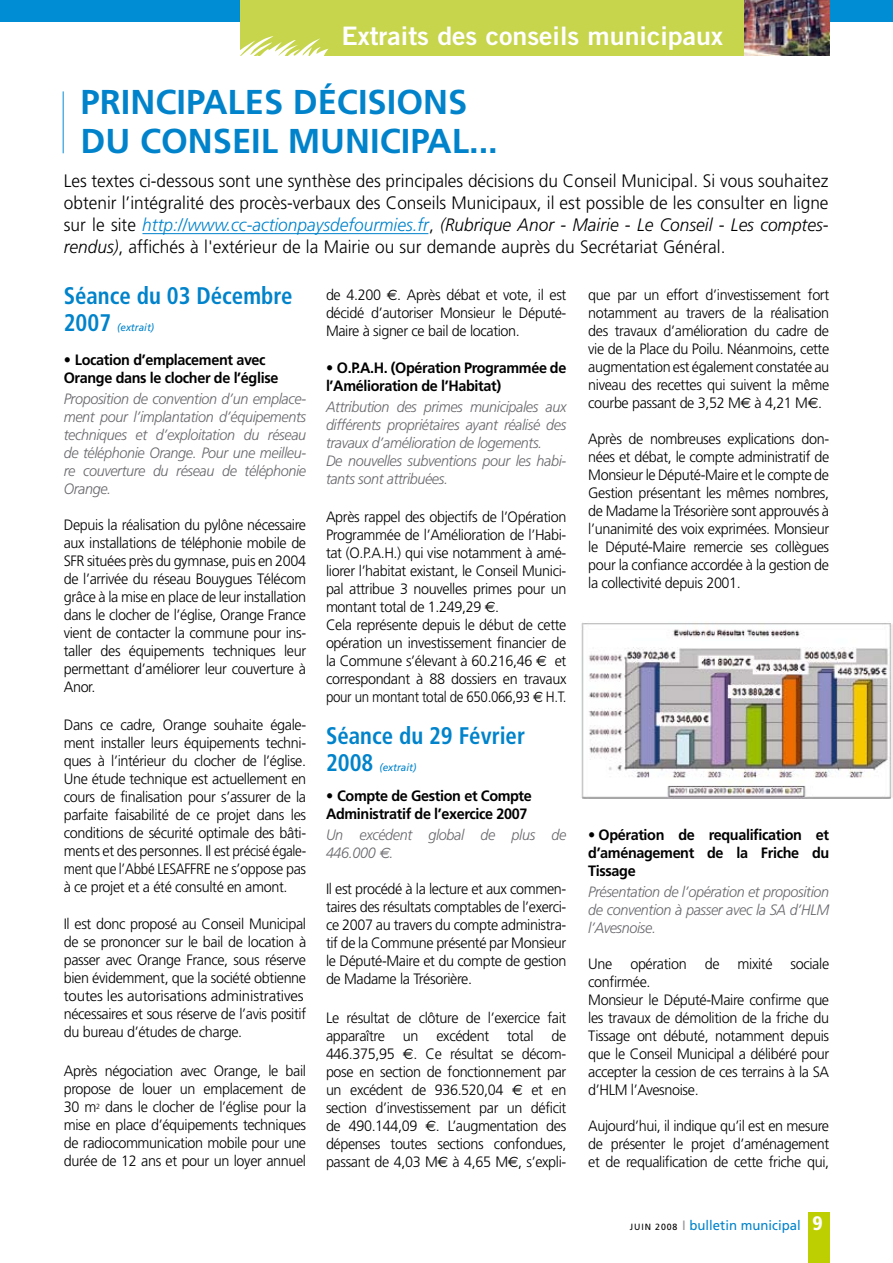
<style>
.page{position:relative;width:893px;height:1263px;background:#fff}
.page>*{position:absolute;margin:0;border:0;box-sizing:border-box;transform-origin:0 0}
.t1{font:700 34.5px/39px "Frutiger";color:#0083cb}
.t2{font:25.5px "Trade Gothic Bold Two";color:#fff;scale:1.05 1}
.t3{font:700 condensed 24px/27px "Frutiger";color:#0083cb;scale:.95 1}
.t4{font:300 18px/21.8px "Frutiger";color:#000;text-align:justify;scale:.96 1}
.t5{font:300 15px/18px "Frutiger";letter-spacing:-.025em;color:#000;text-align:justify;scale:.96 1}
.t6{font:italic 300 15px/18px "Frutiger";letter-spacing:-.025em;color:#68676c;text-align:justify;scale:.96 1}
.t7{font:700 15px/18px "Frutiger";letter-spacing:-.025em;color:#000;scale:.96 1}
.t8{font:13.5px "Frutiger";color:#0083cb}
.t9{font:italic 10.5px "Frutiger";color:#0083cb;scale:.95 1}
.s1{font-style:italic;color:#0083cb}
.s2{font-style:italic}
.s3{font-family:"Euro Sans";font-weight:400}
.s4{font-size:9px;color:#000}
.s5{color:#97979b}
.s6{font-weight:900;font-stretch:condensed;font-size:19.5px;color:#fff}
</style>
<div class="page">
<div style="left:0;top:0;width:893px;height:21px;background:#008dd3"></div>
<div style="left:240px;top:0;width:582px;height:55px;background:#c6d54c"></div>
<div style="left:808px;top:1212px;width:21px;height:51px;background:#bdcf00"></div>
<svg style="left:240px;top:36px;width:88px;height:20px"></svg>
<hr style="left:63px;top:91px;width:1px;height:62px;background:#008dd3">
<img style="left:744px;top:0;width:85px;height:55px">
<img style="left:581px;top:623px;width:312px;height:175px">
<hr style="left:142px;top:233px;width:286px;height:1px;background:#0083cb">
<h2 class="t2" style="left:341px;top:20px;width:365px">Extraits des conseils municipaux</h2>
<h1 class="t1" style="left:81px;top:83px;width:276px">PRINCIPALES décisions du Conseil</h1>
<h1 class="t1" style="left:288px;top:122px;width:52px">Municipal</h1>
<h1 class="t1" style="left:469px;top:122px;width:30px">...</h1>
<p class="t4" style="left:64px;top:170px;width:798px">Les textes ci-dessous sont une synthèse des principales décisions du Conseil Municipal. Si vous souhaitez obtenir l’intégralité des procès-verbaux des Conseils Municipaux, il est possible de les consulter en ligne sur le site <span class="s1">http://www.cc-actionpaysdefourmies.fr</span>, <span class="s2">(Rubrique Anor - Mairie - Le Conseil - Les comptes&shy;rendus)</span>, affichés à l'extérieur de la Mairie ou sur demande auprès du Secrétariat Général.</p>
<h3 class="t3" style="left:64px;top:282px;width:242px">Séance du 03 Décembre<br>2007</h3>
<p class="t9" style="left:117px;top:321px;width:41px">(extrait)</p>
<p class="t7" style="left:64px;top:351px;width:225px">• Location d’emplacement avec<br>Orange dans le clocher de l’église</p>
<p class="t6" style="left:64px;top:390px;width:254px">Proposition de convention d’un emplace&shy;ment pour l’implantation d’équipements techniques et d’exploitation du réseau de téléphonie Orange. Pour une meilleu&shy;re couverture du réseau de téléphonie Orange.</p>
<p class="t5" style="left:64px;top:516px;width:254px">Depuis la réalisation du pylône nécessaire aux installations de téléphonie mobile de SFR situées près du gymnase, puis en 2004 de l’arrivée du réseau Bouygues Télécom grâce à la mise en place de leur installation dans le clocher de l’église, Orange France vient de contacter la commune pour ins&shy;taller des équipements techniques leur permettant d’améliorer leur couverture à Anor.</p>
<p class="t5" style="left:64px;top:715px;width:254px">Dans ce cadre, Orange souhaite égale&shy;ment installer leurs équipements techni&shy;ques à l’intérieur du clocher de l’église.<br>Une étude technique est actuellement en cours de finalisation pour s’assurer de la parfaite faisabilité de ce projet dans les conditions de sécurité optimale des bâti&shy;ments et des personnes. Il est précisé égale&shy;ment que l’Abbé LESAFFRE ne s’oppose pas à ce projet et a été consulté en amont.</p>
<p class="t5" style="left:64px;top:915px;width:254px;text-align:left">Il est donc proposé au Conseil Municipal de se prononcer sur le bail de location à passer avec Orange France, sous réserve bien évidemment, que la société obtienne toutes les autorisations administratives nécessaires et sous réserve de l’avis positif du bureau d’études de charge.</p>
<p class="t5" style="left:64px;top:1062px;width:254px">Après négociation avec Orange, le bail propose de louer un emplacement de 30 m<sup>2</sup> dans le clocher de l’église pour la mise en place d’équipements techniques de radiocommunication mobile pour une durée de 12 ans et pour un loyer annuel</p>
<p class="t5" style="left:326px;top:286px;width:252px">de 4.200 <span class="s3">E</span>. Après débat et vote, il est décidé d’autoriser Monsieur le Député-Maire à signer ce bail de location.</p>
<p class="t7" style="left:326px;top:359px;width:252px">• O.P.A.H. (Opération Programmée de l’Amélioration de l’Habitat)</p>
<p class="t6" style="left:326px;top:398px;width:252px;text-align:left">Attribution des primes municipales aux différents propriétaires ayant réalisé des travaux d’amélioration de logements.<br>De nouvelles subventions pour les habi&shy;tants sont attribuées.</p>
<p class="t5" style="left:326px;top:508px;width:252px;text-align:left">Après rappel des objectifs de l’Opération Programmée de l’Amélioration de l’Habi&shy;tat (O.P.A.H.) qui vise notamment à amé&shy;liorer l’habitat existant, le Conseil Munici&shy;pal attribue 3 nouvelles primes pour un montant total de 1.249,29 <span class="s3">E</span>.<br>Cela représente depuis le début de cette opération un investissement financier de la Commune s’élevant à 60.216,46 <span class="s3">E</span> et correspondant à 88 dossiers en travaux pour un montant total de 650.066,93 <span class="s3">E</span> H.T.</p>
<h3 class="t3" style="left:326px;top:722px;width:211px">Séance du 29 Février<br>2008</h3>
<p class="t9" style="left:379px;top:761px;width:41px">(extrait)</p>
<p class="t7" style="left:326px;top:786px;width:216px">• Compte de Gestion et Compte<br>Administratif de l’exercice 2007</p>
<p class="t6" style="left:326px;top:826px;width:252px">Un excédent global de plus de<br>446.000 <span class="s3">E</span>.</p>
<p class="t5" style="left:326px;top:880px;width:252px">Il est procédé à la lecture et aux commen&shy;taires des résultats comptables de l’exerci&shy;ce 2007 au travers du compte administra&shy;tif de la Commune présenté par Monsieur le Député-Maire et du compte de gestion de Madame la Trésorière.</p>
<p class="t5" style="left:326px;top:1009px;width:252px">Le résultat de clôture de l’exercice fait apparaître un excédent total de 446.375,95 <span class="s3">E</span>. Ce résultat se décom&shy;pose en section de fonctionnement par un excédent de 936.520,04 <span class="s3">E</span> et en section d’investissement par un déficit de 490.144,09 <span class="s3">E</span>. L’augmentation des dépenses toutes sections confondues, passant de 4,03 M<span class="s3">E</span> à 4,65 M<span class="s3">E</span>, s’expli-</p>
<p class="t5" style="left:588px;top:286px;width:253px">que par un effort d’investissement fort notamment au travers de la réalisation des travaux d’amélioration du cadre de vie de la Place du Poilu. Néanmoins, cette augmentation est également constatée au niveau des recettes qui suivent la même courbe passant de 3,52 M<span class="s3">E</span> à 4,21 M<span class="s3">E</span>.</p>
<p class="t5" style="left:588px;top:430px;width:253px">Après de nombreuses explications don&shy;nées et débat, le compte administratif de Monsieur le Député-Maire et le compte de Gestion présentant les mêmes nombres, de Madame la Trésorière sont approuvés à l’unanimité des voix exprimées. Monsieur le Député-Maire remercie ses collègues pour la confiance accordée à la gestion de la collectivité depuis 2001.</p>
<p class="t7" style="left:588px;top:825px;width:253px;text-align:justify">• Opération de requalification et d’aménagement de la Friche du Tissage</p>
<p class="t6" style="left:588px;top:883px;width:253px">Présentation de l’opération et proposition de convention à passer avec la SA d’HLM l’Avesnoise.</p>
<p class="t5" style="left:588px;top:955px;width:252px;text-align:left">Une opération de mixité sociale confirmée.<br>Monsieur le Député-Maire confirme que les travaux de démolition de la friche du<br>Tissage ont débuté, notamment depuis que le Conseil Municipal a délibéré pour accepter la cession de ces terrains à la SA d’HLM l’Avesnoise.</p>
<p class="t5" style="left:588px;top:1117px;width:252px">Aujourd’hui, il indique qu’il est en mesure de présenter le projet d’aménagement et de requalification de cette friche qui,</p>
<p class="t8" style="left:630px;top:1217px;width:194px"><span class="s4">JUIN 2008</span> <span class="s5">I</span> bulletin municipal <span class="s6">9</span></p>
</div>
